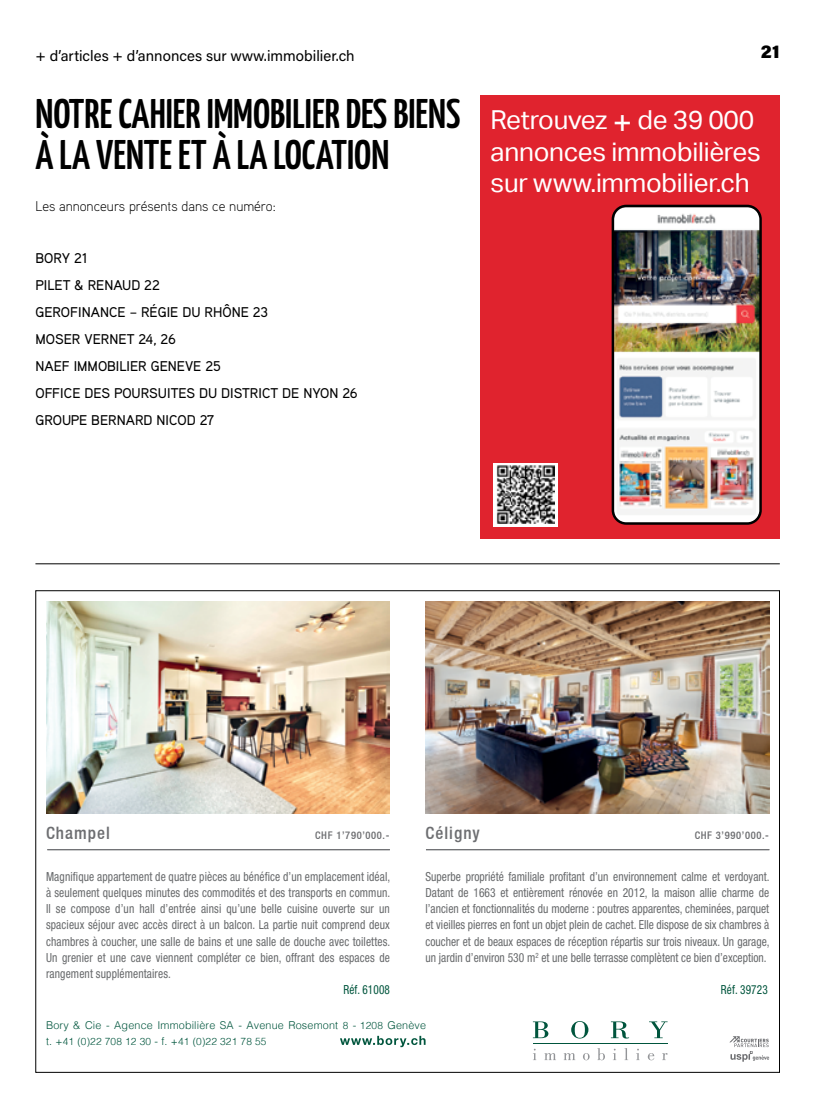
<style>
.page{position:relative;width:833px;height:1117px;background:#fff}
.page>*{position:absolute;margin:0;border:0;box-sizing:border-box;transform-origin:0 0}
.t1{font:600 41.25px/41.4px "Yanone Kaffeesatz";color:#000}
.t2{font:26.12px/31.2px "Aktiv Grotesk";letter-spacing:-.01em;color:#fff}
.t3{font:18.75px "Acumin Variable Concept";color:#000}
.t4{font:500 condensed 17.12px "Helvetica Neue";letter-spacing:.06em;color:#6d6e71}
.t5{font:15px "Acumin Variable Concept";color:#000}
.t6{font:500 14.12px/27.1px "Aaux Pro";color:#000}
.t7{font:300 14.12px "Aaux Pro";color:#000}
.t8{font:condensed 12.5px/16.2px "Helvetica Neue LT Std";letter-spacing:.005em;color:#67696b;text-align:justify;scale:.92 1}
.t9{font:condensed 12.5px "Helvetica Neue LT Std";letter-spacing:.01em;color:#00553d;scale:.9 1}
.t10{font:300 10.75px "Helvetica";letter-spacing:.015em;color:#00553d}
.t11{font:500 condensed 10.5px "Helvetica Neue";letter-spacing:.06em;color:#6d6e71}
.t12{font:300 10.12px "Helvetica";letter-spacing:.015em;color:#00553d}
.s1{font-size:32.62px}
.s2{font-size:10.12px}
.s3{font-size:10.75px}
</style>
<div class="page">
<svg style="left:340px;top:1035px;width:85px;height:11px"></svg>
<img style="left:425px;top:601px;width:344px;height:212px">
<hr style="left:426px;top:849px;width:343px;height:1px;background:#6d6e71">
<img style="left:46px;top:601px;width:344px;height:212px">
<hr style="left:47px;top:849px;width:343px;height:1px;background:#6d6e71">
<svg style="left:533px;top:1021px;width:15px;height:16px"></svg>
<svg style="left:571px;top:1021px;width:17px;height:17px"></svg>
<svg style="left:611px;top:1021px;width:18px;height:17px"></svg>
<svg style="left:649px;top:1021px;width:18px;height:16px"></svg>
<hr style="left:533px;top:1042px;width:134px;height:1px;background:#00553d">
<svg style="left:544px;top:1053px;width:12px;height:6px"></svg>
<svg style="left:564px;top:1053px;width:11px;height:6px"></svg>
<svg style="left:583px;top:1053px;width:6px;height:7px"></svg>
<svg style="left:597px;top:1048px;width:8px;height:12px"></svg>
<svg style="left:624px;top:1048px;width:3px;height:11px"></svg>
<svg style="left:648px;top:1053px;width:6px;height:7px"></svg>
<svg style="left:662px;top:1053px;width:5px;height:6px"></svg>
<svg style="left:533px;top:1048px;width:3px;height:11px"></svg>
<svg style="left:636px;top:1048px;width:3px;height:11px"></svg>
<svg style="left:613px;top:1048px;width:3px;height:11px"></svg>
<svg style="left:729px;top:1036px;width:40px;height:25px"></svg>
<div style="left:480px;top:96px;width:300px;height:443px;background:#e0232e"></div>
<img style="left:614px;top:207px;width:146px;height:316px">
<div style="left:611px;top:205px;width:151px;height:319px;border:2px solid #000;border-radius:13px"></div>
<div style="left:493px;top:462px;width:64px;height:64px;background:linear-gradient(to right,#fff,#fff)"></div>
<img style="left:496px;top:465px;width:58px;height:58px">
<hr style="left:35px;top:563px;width:745px;height:1px;background:#000">
<p class="t5" style="left:35px;top:45px;width:321px">+ d’articles + d’annonces sur www.immobilier.ch</p>
<h3 class="t3" style="left:760px;top:39px;width:21px">21</h3>
<h1 class="t1" style="left:35px;top:90px;width:426px">NOTRE CAHIER IMMOBILIER DES BIENS<br>À LA VENTE ET À LA LOCATION</h1>
<p class="t7" style="left:35px;top:197px;width:242px">Les annonceurs présents dans ce numéro:</p>
<p class="t6" style="left:35px;top:243px;width:324px">BORY 21<br>PILET &amp; RENAUD 22<br>GEROFINANCE – RÉGIE DU RHÔNE 23<br>MOSER VERNET 24, 26<br>NAEF IMMOBILIER GENEVE 25<br>OFFICE DES POURSUITES DU DISTRICT DE NYON 26<br>GROUPE BERNARD NICOD 27</p>
<h2 class="t2" style="left:490px;top:105px;width:272px">Retrouvez <span class="s1">+</span> de 39 000 annonces immobilières sur www.immobilier.ch</h2>
<h3 class="t4" style="left:46px;top:822px;width:65px">Champel</h3>
<p class="t11" style="left:315px;top:829px;width:76px">CHF 1’790’000.-</p>
<p class="t8" style="left:46px;top:867px;width:376px">Magnifique appartement de quatre pièces au bénéfice d’un emplacement idéal, à seulement quelques minutes des commodités et des transports en commun.<br>Il se compose d’un hall d’entrée ainsi qu’une belle cuisine ouverte sur un spacieux séjour avec accès direct à un balcon. La partie nuit comprend deux chambres à coucher, une salle de bains et une salle de douche avec toilettes.<br>Un grenier et une cave viennent compléter ce bien, offrant des espaces de rangement supplémentaires.</p>
<p class="t9" style="left:343px;top:982px;width:53px">Réf. 61008</p>
<h3 class="t4" style="left:425px;top:822px;width:56px">Céligny</h3>
<p class="t11" style="left:694px;top:829px;width:76px">CHF 3’990’000.-</p>
<p class="t8" style="left:425px;top:867px;width:375px">Superbe propriété familiale profitant d’un environnement calme et verdoyant.<br>Datant de 1663 et entièrement rénovée en 2012, la maison allie charme de l’ancien et fonctionnalités du moderne : poutres apparentes, cheminées, parquet et vieilles pierres en font un objet plein de cachet. Elle dispose de six chambres à coucher et de beaux espaces de réception répartis sur trois niveaux. Un garage, un jardin d’environ 530 m<sup>2</sup> et une belle terrasse complètent ce bien d’exception.</p>
<p class="t9" style="left:721px;top:982px;width:53px">Réf. 39723</p>
<p class="t10" style="left:46px;top:1015px;width:381px">Bory &amp; Cie - Agence Immobilière SA - Avenue Rosemont <span class="s2">8</span> - <span class="s2">1208</span> Genève</p>
<p class="t12" style="left:46px;top:1032px;width:222px"><span class="s3">t. +</span>41 (0)22 708 12 30 <span class="s3">- f. +</span>41 (0)22 321 78 55</p>
</div>
